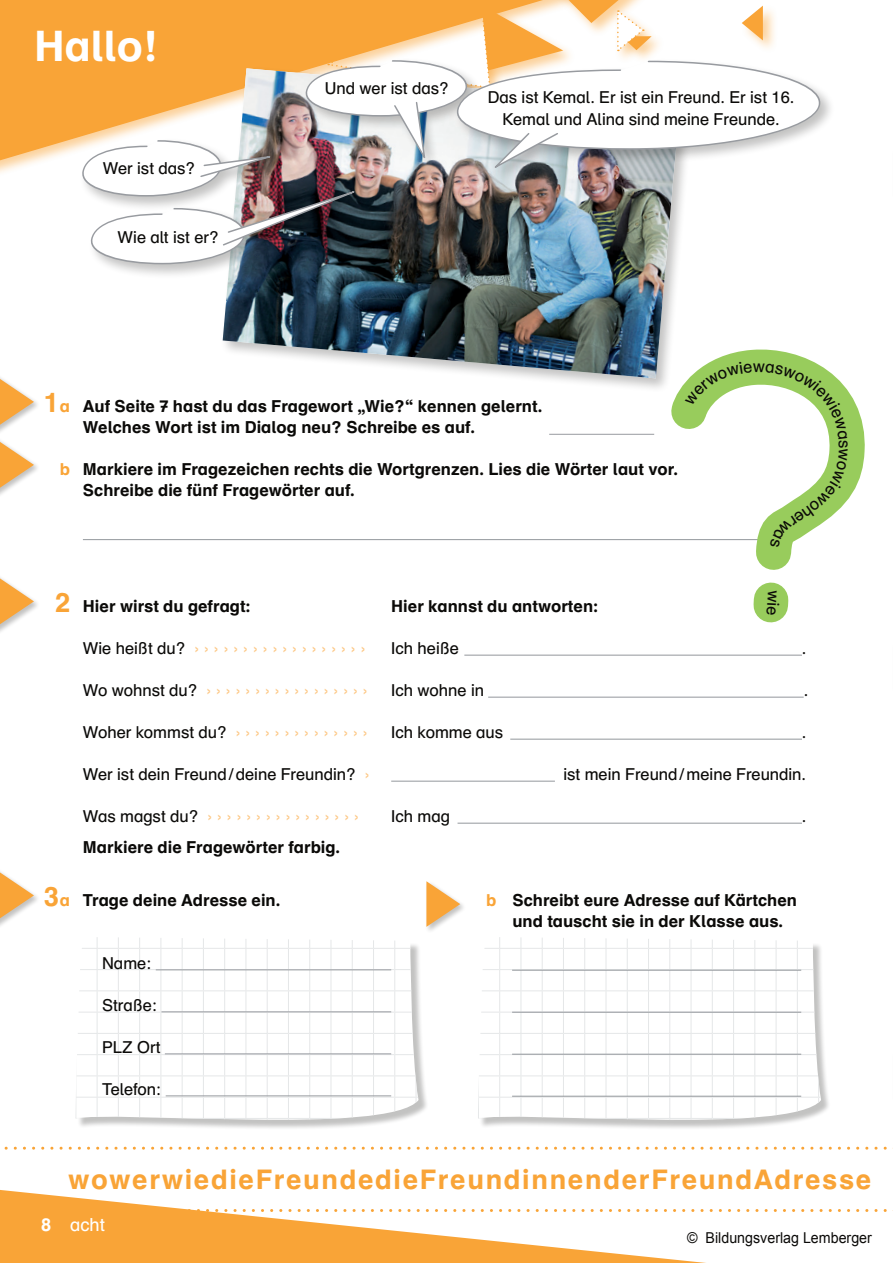
<style>
.page{position:relative;width:893px;height:1263px;background:#fff}
.page>*{position:absolute;margin:0;border:0;box-sizing:border-box;transform-origin:0 0}
.t1{font:700 42px "Schulbuch Nord OT";color:#fff}
.t2{font:700 27px "Schulbuch Nord OT";letter-spacing:.06em;color:#f9a437}
.t3{font:18px "Schulbuch Nord OT";color:#fff}
.t4{font:700 18px "Schulbuch Nord OT";color:#fff}
.t5{font:700 16.5px/21px "Schulbuch Nord OT";color:#0b0a08}
.t6{font:16.5px/21px "Schulbuch Nord OT";color:#0b0a08;text-align:center}
.t7{font:16.5px "Schulbuch Nord OT";color:#fdc886}
.t8{font:700 16.5px "Schulbuch Nord OT";color:#f9a437}
.t9{font:15px "Arial";color:#0b0a08;scale:.95 1}
.s1{font-size:16.5px}
.s2{color:#0b0a08}
.s3{font-family:"Schulbuch Nord";color:#0b0a08}
.s4{font-family:"Schulbuch Nord"}
.s5{color:#fdc886}
</style>
<div class="page">
<svg style="left:0;top:0;width:76px;height:168px;background:#f9ac49"></svg>
<svg style="left:4px;top:1147px;width:889px;height:3px"></svg>
<div style="left:220px;top:66px;width:474px;height:327px;background:#0b0a08;opacity:.25"></div>
<img style="left:223px;top:265px;width:457px;height:113px">
<div style="left:88px;top:189px;width:280px;height:90px;background:#0b0a08;opacity:.25"></div>
<img style="left:76px;top:0;width:754px;height:265px">
<hr style="left:549px;top:434px;width:105px;height:1px;background:#989ba0">
<hr style="left:83px;top:539px;width:712px;height:1px;background:#93979c">
<hr style="left:464px;top:655px;width:338px;height:1px;background:#93979c">
<hr style="left:488px;top:697px;width:316px;height:1px;background:#93979c">
<hr style="left:510px;top:739px;width:292px;height:1px;background:#93979c">
<hr style="left:391px;top:781px;width:164px;height:1px;background:#93979c">
<hr style="left:458px;top:823px;width:344px;height:1px;background:#93979c">
<svg style="left:0;top:379px;width:34px;height:46px"></svg>
<svg style="left:0;top:442px;width:34px;height:46px"></svg>
<svg style="left:0;top:578px;width:34px;height:46px"></svg>
<svg style="left:0;top:872px;width:34px;height:46px"></svg>
<div style="left:425px;top:880px;width:42px;height:54px;background:#0b0a08;opacity:.25"></div>
<svg style="left:426px;top:881px;width:34px;height:46px"></svg>
<div style="left:753px;top:600px;width:35px;height:5px;background:#98cc5c"></div>
<svg style="left:646px;top:326px;width:219px;height:263px"></svg>
<div style="left:77px;top:938px;width:352px;height:192px;background:#0b0a08;opacity:.25"></div>
<svg style="left:77px;top:1123px;width:342px;height:7px"></svg>
<svg style="left:75px;top:937px;width:344px;height:186px"></svg>
<div style="left:479px;top:938px;width:352px;height:192px;background:#0b0a08;opacity:.25"></div>
<svg style="left:479px;top:1123px;width:342px;height:7px"></svg>
<svg style="left:478px;top:937px;width:343px;height:186px"></svg>
<hr style="left:156px;top:969px;width:235px;height:1px;background:#989ba0">
<hr style="left:161px;top:1011px;width:230px;height:1px;background:#989ba0">
<hr style="left:165px;top:1053px;width:226px;height:1px;background:#989ba0">
<hr style="left:166px;top:1095px;width:225px;height:1px;background:#989ba0">
<hr style="left:512px;top:970px;width:289px;height:1px;background:#93979c">
<hr style="left:512px;top:1012px;width:289px;height:1px;background:#93979c">
<hr style="left:512px;top:1054px;width:289px;height:1px;background:#93979c">
<hr style="left:512px;top:1096px;width:289px;height:1px;background:#93979c">
<svg style="left:0;top:1190px;width:893px;height:73px"></svg>
<svg style="left:685px;top:361px;width:163px;height:187px"></svg>
<svg style="left:766px;top:590px;width:13px;height:24px"></svg>
<h1 class="t1" style="left:34px;top:19px;width:126px">Hallo!</h1>
<p class="t6" style="left:103px;top:158px;width:94px">Wer ist das?</p>
<p class="t6" style="left:118px;top:227px;width:103px">Wie alt ist er?</p>
<p class="t6" style="left:325px;top:78px;width:126px">Und wer ist das?</p>
<p class="t6" style="left:488px;top:87px;width:308px">Das ist Kemal. Er ist ein Freund. Er ist 16.<br>Kemal und Alina sind meine Freunde.</p>
<h2 class="t2" style="left:44px;top:385px;width:28px">1<span class="s1">a</span></h2>
<p class="t8" style="left:60px;top:459px;width:12px">b</p>
<p class="t5" style="left:83px;top:396px;width:461px">Auf Seite 7 hast du das Fragewort „Wie?“ kennen gelernt.<br>Welches Wort ist im Dialog neu? Schreibe es auf.</p>
<p class="t5" style="left:83px;top:459px;width:597px">Markiere im Fragezeichen rechts die Wortgrenzen. Lies die Wörter laut vor.<br>Schreibe die fünf Fragewörter auf.</p>
<h2 class="t2" style="left:55px;top:585px;width:17px">2</h2>
<p class="t5" style="left:83px;top:596px;width:169px">Hier wirst du gefragt:</p>
<p class="t5" style="left:391px;top:596px;width:209px">Hier kannst du antworten:</p>
<p class="t7" style="left:83px;top:638px;width:284px"><span class="s2">Wie hei</span><span class="s3">ß</span><span class="s2">t du?</span> › › › › › › › › › › › › › › › › › ›</p>
<p class="t6" style="left:391px;top:638px;width:69px">Ich hei<span class="s4">ß</span>e</p>
<p class="t6" style="left:802px;top:638px;width:6px">.</p>
<p class="t7" style="left:83px;top:680px;width:287px"><span class="s2">Wo wohnst du?</span> › › › › › › › › › › › › › › › › ›</p>
<p class="t6" style="left:391px;top:680px;width:94px">Ich wohne in</p>
<p class="t6" style="left:804px;top:680px;width:6px">.</p>
<p class="t6" style="left:83px;top:722px;width:287px">Woher kommst du? <span class="s5">› › › › › › › › › › › › › ›</span></p>
<p class="t6" style="left:391px;top:722px;width:113px">Ich komme aus</p>
<p class="t6" style="left:802px;top:722px;width:6px">.</p>
<p class="t6" style="left:83px;top:764px;width:289px">Wer ist dein Freund/deine Freundin? <span class="s5">›</span></p>
<p class="t6" style="left:563px;top:764px;width:244px">ist mein Freund/meine Freundin.</p>
<p class="t7" style="left:83px;top:806px;width:278px"><span class="s2">Was magst du?</span> › › › › › › › › › › › › › › › ›</p>
<p class="t6" style="left:391px;top:806px;width:60px">Ich mag</p>
<p class="t6" style="left:802px;top:806px;width:6px">.</p>
<p class="t5" style="left:83px;top:837px;width:259px">Markiere die Fragewörter farbig.</p>
<p class="t5" style="left:83px;top:890px;width:199px">Trage deine Adresse ein.</p>
<p class="t5" style="left:512px;top:890px;width:286px">Schreibt eure Adresse auf Kärtchen und tauscht sie in der Klasse aus.</p>
<h2 class="t2" style="left:44px;top:879px;width:28px">3<span class="s1">a</span></h2>
<p class="t8" style="left:486px;top:889px;width:12px">b</p>
<p class="t6" style="left:102px;top:953px;width:51px">Name:</p>
<p class="t6" style="left:102px;top:995px;width:57px">Stra<span class="s4">ß</span>e:</p>
<p class="t6" style="left:102px;top:1037px;width:60px">PLZ Ort</p>
<p class="t6" style="left:102px;top:1079px;width:61px">Telefon:</p>
<p class="t4" style="left:41px;top:1213px;width:12px">8</p>
<h2 class="t2" style="left:68px;top:1162px;width:805px">wowerwiedieFreundedieFreundinnenderFreundAdresse</h2>
<p class="t3" style="left:70px;top:1214px;width:36px">acht</p>
<p class="t9" style="left:687px;top:1228px;width:196px">© Bildungsverlag Lemberger</p>
</div>
